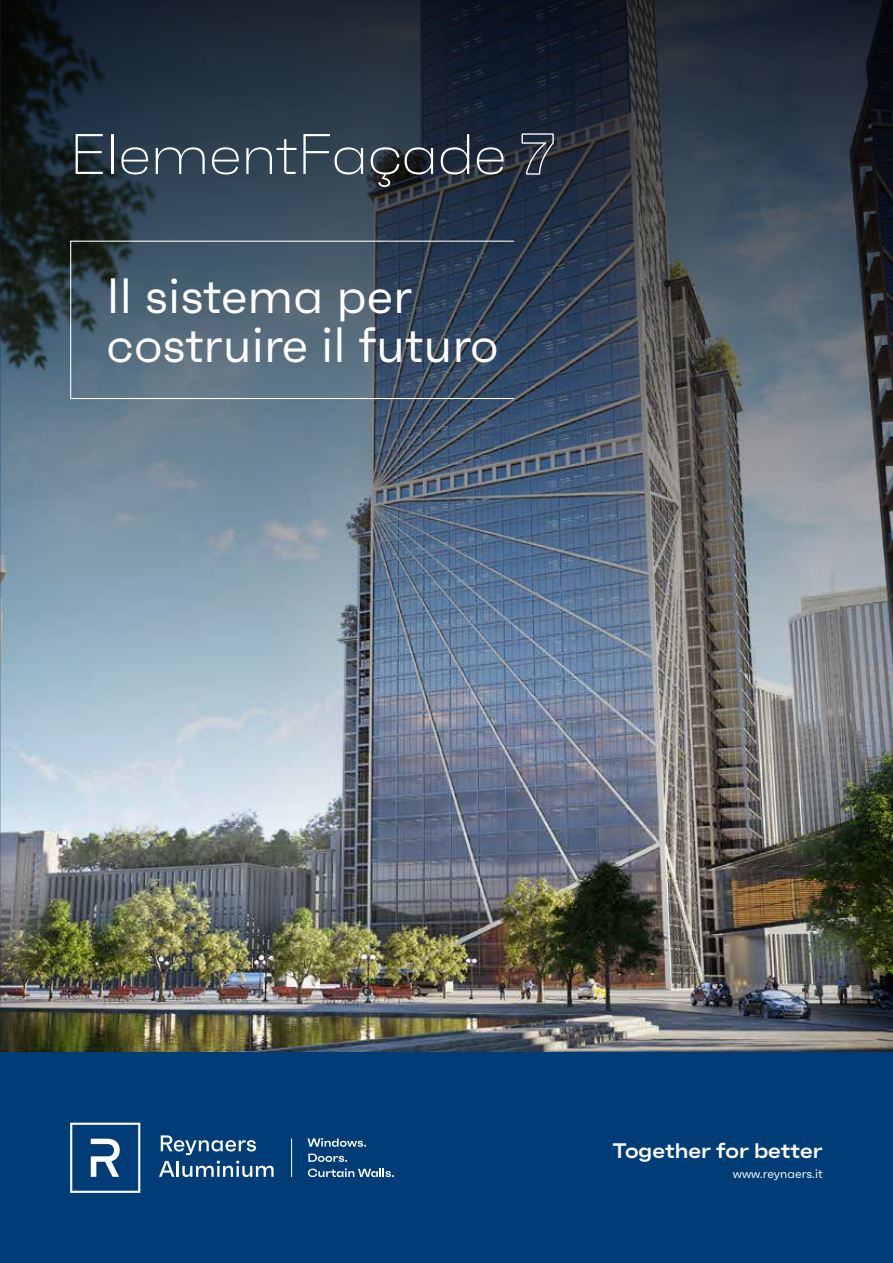
<style>
.page{position:relative;width:893px;height:1263px;background:#fff}
.page>*{position:absolute;margin:0;border:0;box-sizing:border-box;transform-origin:0 0}
.t1{font:200 expanded 57px "Faktum";color:#fff}
.t2{font:49.5px/49.5px "Faktum";color:#fff}
.t3{font:600 expanded 21px "Faktum";color:#fff}
.t4{font:12.3px "Faktum";color:#fff}
.s1{font-weight:800}
</style>
<div class="page">
<img style="left:0;top:870px;width:893px;height:182px">
<img style="left:0;top:0;width:893px;height:870px">
<div style="left:0;top:1052px;width:893px;height:211px;background:#003c76"></div>
<svg style="left:159px;top:1135px;width:115px;height:42px"></svg>
<svg style="left:70px;top:1123px;width:70px;height:70px"></svg>
<svg style="left:308px;top:1138px;width:58px;height:9px"></svg>
<svg style="left:308px;top:1153px;width:39px;height:9px"></svg>
<svg style="left:308px;top:1168px;width:86px;height:9px"></svg>
<hr style="left:291px;top:1138px;width:1px;height:39px;background:#fff">
<div style="left:70px;top:241px;width:444px;height:158px;border:1px solid #fff"></div>
<p class="t1" style="left:70px;top:121px;width:484px">ElementFaçade <span class="s1">7</span></p>
<p class="t2" style="left:106px;top:270px;width:394px">Il sistema per costruire il futuro</p>
<p class="t3" style="left:613px;top:1137px;width:212px">Together for better</p>
<p class="t4" style="left:733px;top:1166px;width:92px">www.reynaers.it</p>
</div>
